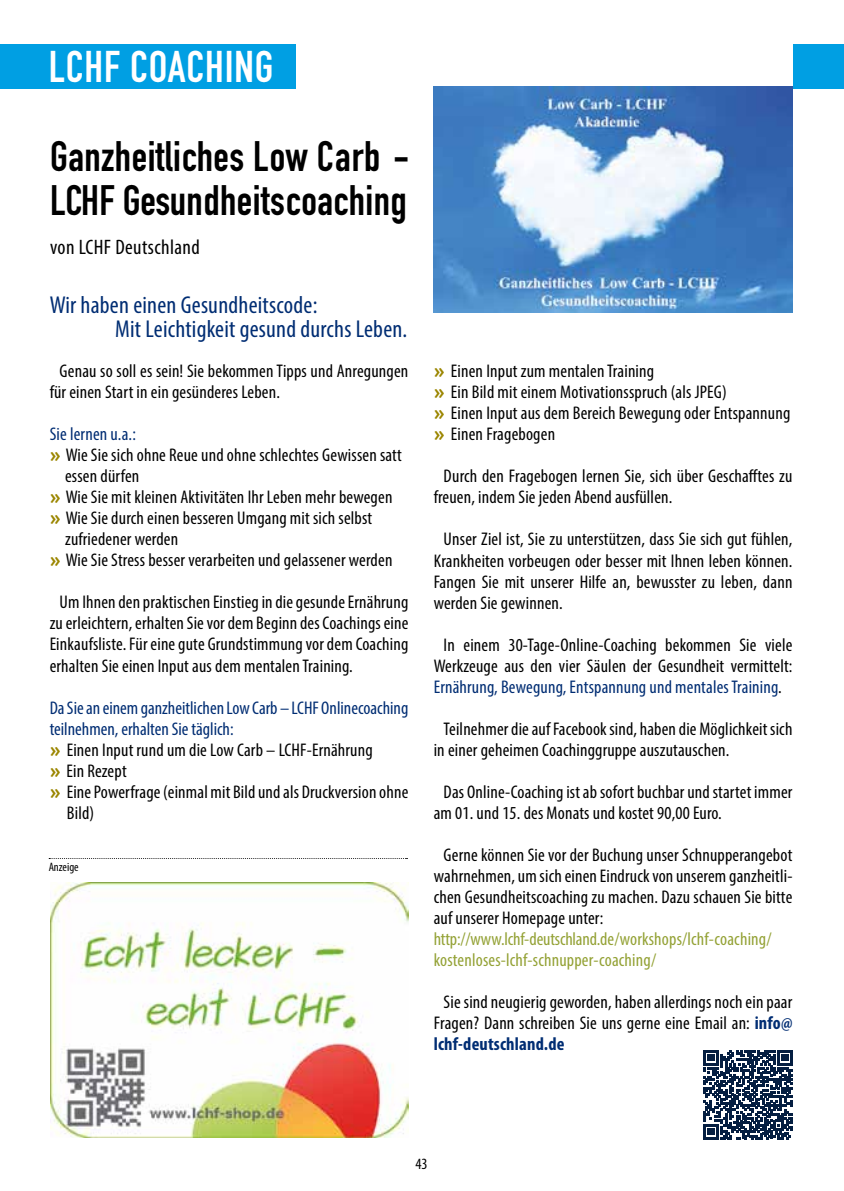
<style>
.page{position:relative;width:844px;height:1191px;background:#fff}
.page>*{position:absolute;margin:0;border:0;box-sizing:border-box;transform-origin:0 0}
.t1{font:43.75px "DIN Engschrift";letter-spacing:.02em;color:#fff}
.t2{font:42px/43.8px "DIN Engschrift";letter-spacing:.01em;color:#000}
.t3{font:condensed 24.5px/24.5px "Myriad Pro";letter-spacing:.01em;color:#002d73}
.t4{font:condensed 21px "Myriad Pro";letter-spacing:.02em;color:#000}
.t5{font:condensed 18.38px/21px "Myriad Pro";letter-spacing:.01em;color:#000}
.t6{font:condensed 18.38px "Myriad Pro";color:#002d73}
.t7{font:condensed 18.38px/21px "Myriad Pro";letter-spacing:.01em;color:#94a236}
.t8{font:condensed 15.75px "Myriad Pro";color:#000}
.t9{font:condensed 12.25px "Myriad Pro";color:#000}
.s1{font-family:"Officina Sans Std";font-weight:700;font-stretch:normal;color:#9b8600}
.s2{color:#002d73}
.s3{font-weight:700;color:#002d73}
</style>
<div class="page">
<div style="left:793px;top:44px;width:50px;height:45px;background:#009fe3"></div>
<div style="left:0;top:44px;width:295px;height:45px;background:#009fe3"></div>
<img style="left:433px;top:87px;width:359px;height:226px">
<img style="left:51px;top:882px;width:357px;height:255px">
<svg style="left:49px;top:858px;width:358px;height:1px"></svg>
<svg style="left:703px;top:1050px;width:89px;height:89px"></svg>
<h1 class="t1" style="left:49px;top:41px;width:226px">LCHF COACHING</h1>
<h2 class="t2" style="left:50px;top:135px;width:360px">Ganzheitliches Low Carb -<br>LCHF Gesundheitscoaching</h2>
<p class="t4" style="left:50px;top:234px;width:151px">von LCHF Deutschland</p>
<h3 class="t3" style="left:115px;top:292px;width:293px;text-indent:-65px">Wir haben einen Gesundheitscode:<br>Mit Leichtigkeit gesund durchs Leben.</h3>
<p class="t5" style="left:50px;top:360px;width:360px;text-indent:10px">Genau so soll es sein! Sie bekommen Tipps und Anregungen für einen Start in ein gesünderes Leben.</p>
<p class="t6" style="left:50px;top:423px;width:88px">Sie lernen u.a.:</p>
<p class="t5" style="left:50px;top:444px;width:353px"><span class="s1">»</span> Wie Sie sich ohne Reue und ohne schlechtes Gewissen satt</p>
<p class="t5" style="left:65px;top:465px;width:76px">essen dürfen</p>
<p class="t5" style="left:50px;top:486px;width:344px"><span class="s1">»</span> Wie Sie mit kleinen Aktivitäten Ihr Leben mehr bewegen</p>
<p class="t5" style="left:50px;top:507px;width:324px"><span class="s1">»</span> Wie Sie durch einen besseren Umgang mit sich selbst</p>
<p class="t5" style="left:65px;top:528px;width:115px">zufriedener werden</p>
<p class="t5" style="left:50px;top:549px;width:344px"><span class="s1">»</span> Wie Sie Stress besser verarbeiten und gelassener werden</p>
<p class="t5" style="left:50px;top:591px;width:360px;text-align:justify;text-indent:10px">Um Ihnen den praktischen Einstieg in die gesunde Ernährung zu erleichtern, erhalten Sie vor dem Beginn des Coachings eine Einkaufsliste. Für eine gute Grundstimmung vor dem Coaching erhalten Sie einen Input aus dem mentalen Training.</p>
<p class="t6" style="left:50px;top:696px;width:360px">Da Sie an einem ganzheitlichen Low Carb – LCHF Onlinecoaching</p>
<p class="t6" style="left:50px;top:717px;width:185px">teilnehmen, erhalten Sie täglich:</p>
<p class="t5" style="left:50px;top:738px;width:324px"><span class="s1">»</span> Einen Input rund um die Low Carb – LCHF-Ernährung</p>
<p class="t5" style="left:50px;top:759px;width:78px"><span class="s1">»</span> Ein Rezept</p>
<p class="t5" style="left:50px;top:780px;width:360px"><span class="s1">»</span> Eine Powerfrage (einmal mit Bild und als Druckversion ohne</p>
<p class="t5" style="left:67px;top:801px;width:29px">Bild)</p>
<p class="t9" style="left:49px;top:859px;width:31px">Anzeige</p>
<p class="t5" style="left:433px;top:360px;width:358px"><span class="s1">»</span> Einen Input zum mentalen Training<br><span class="s1">»</span> Ein Bild mit einem Motivationsspruch (als JPEG)<br><span class="s1">»</span> Einen Input aus dem Bereich Bewegung oder Entspannung <span class="s1">»</span> Einen Fragebogen</p>
<p class="t5" style="left:433px;top:465px;width:360px;text-indent:10px">Durch den Fragebogen lernen Sie, sich über Geschafftes zu freuen, indem Sie jeden Abend ausfüllen.</p>
<p class="t5" style="left:433px;top:528px;width:360px;text-align:justify;text-indent:10px">Unser Ziel ist, Sie zu unterstützen, dass Sie sich gut fühlen, Krankheiten vorbeugen oder besser mit Ihnen leben können.<br>Fangen Sie mit unserer Hilfe an, bewusster zu leben, dann werden Sie gewinnen.</p>
<p class="t5" style="left:433px;top:634px;width:360px;text-align:center">In einem 30-Tage-Online-Coaching bekommen Sie viele<br>Werkzeuge aus den vier Säulen der Gesundheit vermittelt:<br><span class="s2">Ernährung, Bewegung, Entspannung und mentales Training</span>.</p>
<p class="t5" style="left:433px;top:718px;width:360px;text-indent:10px">Teilnehmer die auf Facebook sind, haben die Möglichkeit sich in einer geheimen Coachinggruppe auszutauschen.</p>
<p class="t5" style="left:433px;top:781px;width:360px;text-indent:10px">Das Online-Coaching ist ab sofort buchbar und startet immer am 01. und 15. des Monats und kostet 90,00 Euro.</p>
<p class="t5" style="left:433px;top:844px;width:360px;text-align:justify;text-indent:10px">Gerne können Sie vor der Buchung unser Schnupperangebot wahrnehmen, um sich einen Eindruck von unserem ganzheitli&shy;chen Gesundheitscoaching zu machen. Dazu schauen Sie bitte auf unserer Homepage unter:</p>
<p class="t7" style="left:433px;top:928px;width:339px">http://www.lchf-deutschland.de/workshops/lchf-coaching/ kostenloses-lchf-schnupper-coaching/</p>
<p class="t5" style="left:433px;top:991px;width:360px;text-align:justify;text-indent:10px">Sie sind neugierig geworden, haben allerdings noch ein paar Fragen? Dann schreiben Sie uns gerne eine Email an: <span class="s3">info@ lchf-deutschland.de</span></p>
<p class="t8" style="left:415px;top:1154px;width:14px">43</p>
</div>
